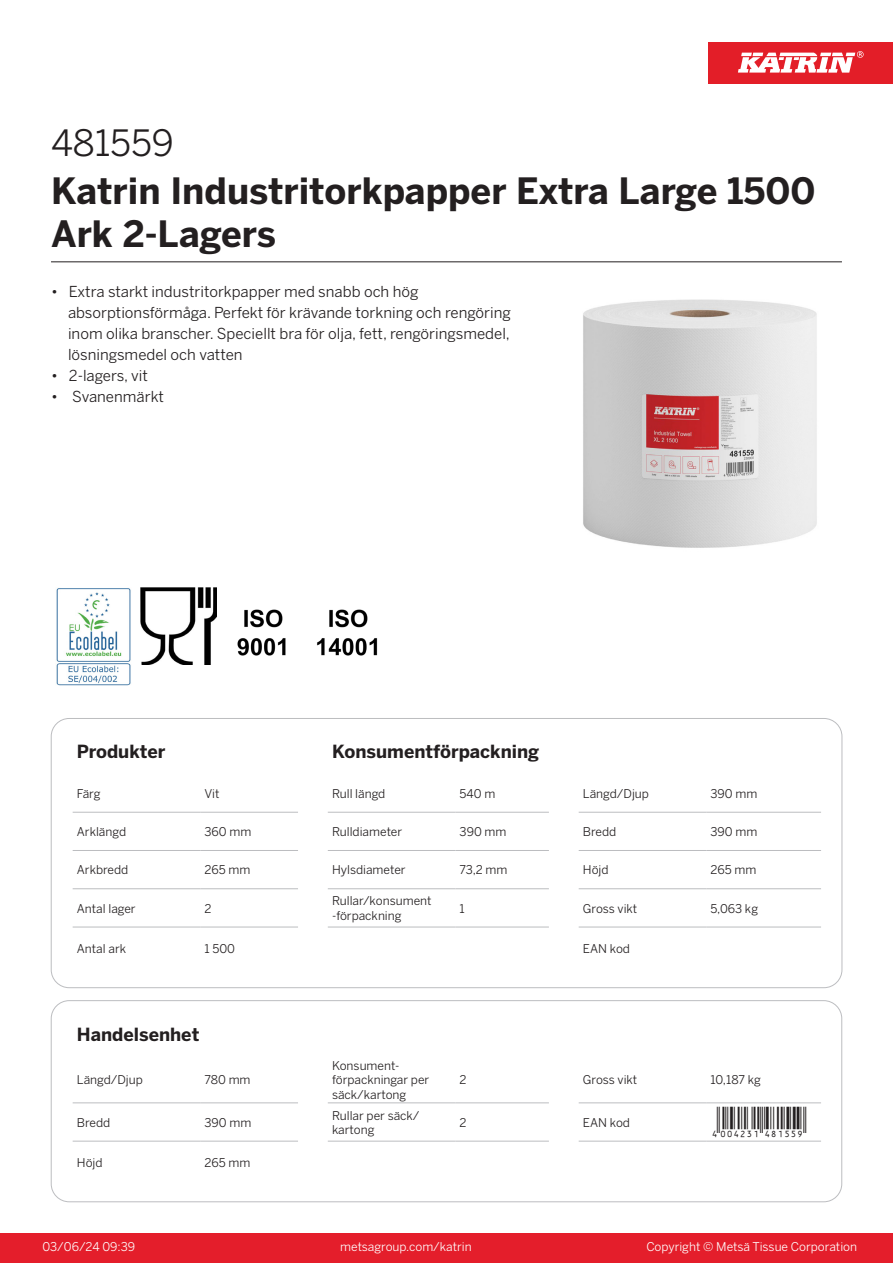
<style>
.page{position:relative;width:893px;height:1263px;background:#fff}
.page>*{position:absolute;margin:0;border:0;box-sizing:border-box;transform-origin:0 0}
.Product_Name{font:700 36px/43.2px "Benton Sans";color:#231f20}
.External_material_co{font:36px "Benton Sans";color:#231f20}
.T_EAN{font:30px "Viisas EAN Matala";color:#231f20}
.T_TableHeader{font:700 18px "Benton Sans";color:#231f20}
.MarketingBullets{font:15px/21px "Benton Sans";color:#231f20}
.T_TableBody{font:12px/14.4px "Benton Sans";color:#231f20}
.t1{font:12px "Benton Sans";color:#fff}
</style>
<div class="page">
<div style="left:0;top:1233px;width:893px;height:30px;background:#e41e2b"></div>
<div style="left:708px;top:43px;width:185px;height:41px;background:#e31e28"></div>
<svg style="left:738px;top:51px;width:126px;height:22px"></svg>
<hr style="left:73px;top:812px;width:127px;height:1px;background:#bcbdc0">
<hr style="left:200px;top:812px;width:98px;height:1px;background:#bcbdc0">
<hr style="left:328px;top:812px;width:127px;height:1px;background:#bcbdc0">
<hr style="left:455px;top:812px;width:94px;height:1px;background:#bcbdc0">
<hr style="left:579px;top:812px;width:127px;height:1px;background:#bcbdc0">
<hr style="left:706px;top:812px;width:115px;height:1px;background:#bcbdc0">
<hr style="left:73px;top:850px;width:127px;height:1px;background:#bcbdc0">
<hr style="left:200px;top:850px;width:98px;height:1px;background:#bcbdc0">
<hr style="left:328px;top:850px;width:127px;height:1px;background:#bcbdc0">
<hr style="left:455px;top:850px;width:94px;height:1px;background:#bcbdc0">
<hr style="left:579px;top:850px;width:127px;height:1px;background:#bcbdc0">
<hr style="left:706px;top:850px;width:115px;height:1px;background:#bcbdc0">
<hr style="left:73px;top:888px;width:127px;height:1px;background:#bcbdc0">
<hr style="left:200px;top:888px;width:98px;height:1px;background:#bcbdc0">
<hr style="left:328px;top:888px;width:127px;height:1px;background:#bcbdc0">
<hr style="left:455px;top:888px;width:94px;height:1px;background:#bcbdc0">
<hr style="left:579px;top:888px;width:127px;height:1px;background:#bcbdc0">
<hr style="left:706px;top:888px;width:115px;height:1px;background:#bcbdc0">
<hr style="left:73px;top:927px;width:127px;height:1px;background:#bcbdc0">
<hr style="left:200px;top:927px;width:98px;height:1px;background:#bcbdc0">
<hr style="left:328px;top:927px;width:127px;height:1px;background:#bcbdc0">
<hr style="left:455px;top:927px;width:94px;height:1px;background:#bcbdc0">
<hr style="left:579px;top:927px;width:127px;height:1px;background:#bcbdc0">
<hr style="left:706px;top:927px;width:115px;height:1px;background:#bcbdc0">
<hr style="left:73px;top:1102px;width:127px;height:1px;background:#bcbdc0">
<hr style="left:200px;top:1102px;width:98px;height:1px;background:#bcbdc0">
<hr style="left:328px;top:1102px;width:127px;height:1px;background:#bcbdc0">
<hr style="left:455px;top:1102px;width:94px;height:1px;background:#bcbdc0">
<hr style="left:579px;top:1102px;width:127px;height:1px;background:#bcbdc0">
<hr style="left:706px;top:1102px;width:115px;height:1px;background:#bcbdc0">
<hr style="left:73px;top:1141px;width:127px;height:1px;background:#bcbdc0">
<hr style="left:200px;top:1141px;width:98px;height:1px;background:#bcbdc0">
<hr style="left:328px;top:1141px;width:127px;height:1px;background:#bcbdc0">
<hr style="left:455px;top:1141px;width:94px;height:1px;background:#bcbdc0">
<hr style="left:579px;top:1141px;width:127px;height:1px;background:#bcbdc0">
<hr style="left:706px;top:1141px;width:115px;height:1px;background:#bcbdc0">
<div style="left:51px;top:1000px;width:791px;height:202px;border:1px solid #bcbdc0;border-radius:18px"></div>
<img style="left:583px;top:299px;width:234px;height:249px">
<img style="left:56px;top:588px;width:75px;height:98px">
<img style="left:140px;top:587px;width:77px;height:77px">
<img style="left:237px;top:609px;width:49px;height:47px">
<img style="left:317px;top:609px;width:61px;height:47px">
<hr style="left:51px;top:261px;width:791px;height:1px;background:#231f20">
<p class="External_material_co" style="left:51px;top:121px;width:124px">481559</p>
<p class="Product_Name" style="left:51px;top:170px;width:766px">Katrin Industritorkpapper Extra Large 1500<br>Ark 2-Lagers</p>
<p class="MarketingBullets" style="left:68px;top:281px;width:444px;text-indent:-17px">• Extra starkt industritorkpapper med snabb och hög absorptionsförmåga. Perfekt för krävande torkning och rengöring inom olika branscher. Speciellt bra för olja, fett, rengöringsmedel, lösningsmedel och vatten</p>
<p class="MarketingBullets" style="left:51px;top:365px;width:98px">• 2-lagers, vit</p>
<p class="MarketingBullets" style="left:51px;top:386px;width:114px">• Svanenmärkt</p>
<p class="T_TableHeader" style="left:77px;top:740px;width:90px">Produkter</p>
<p class="T_TableHeader" style="left:332px;top:740px;width:209px">Konsumentförpackning</p>
<p class="T_TableBody" style="left:77px;top:786px;width:25px">Färg</p>
<p class="T_TableBody" style="left:204px;top:786px;width:16px">Vit</p>
<p class="T_TableBody" style="left:332px;top:786px;width:55px">Rull längd</p>
<p class="T_TableBody" style="left:460px;top:786px;width:37px">540 m</p>
<p class="T_TableBody" style="left:583px;top:786px;width:68px">Längd/Djup</p>
<p class="T_TableBody" style="left:710px;top:786px;width:48px">390 mm</p>
<p class="T_TableBody" style="left:77px;top:824px;width:51px">Arklängd</p>
<p class="T_TableBody" style="left:204px;top:824px;width:48px">360 mm</p>
<p class="T_TableBody" style="left:332px;top:824px;width:72px">Rulldiameter</p>
<p class="T_TableBody" style="left:460px;top:824px;width:48px">390 mm</p>
<p class="T_TableBody" style="left:583px;top:824px;width:35px">Bredd</p>
<p class="T_TableBody" style="left:710px;top:824px;width:48px">390 mm</p>
<p class="T_TableBody" style="left:77px;top:863px;width:53px">Arkbredd</p>
<p class="T_TableBody" style="left:204px;top:863px;width:47px">265 mm</p>
<p class="T_TableBody" style="left:332px;top:863px;width:75px">Hylsdiameter</p>
<p class="T_TableBody" style="left:460px;top:863px;width:49px">73,2 mm</p>
<p class="T_TableBody" style="left:583px;top:863px;width:27px">Höjd</p>
<p class="T_TableBody" style="left:710px;top:863px;width:47px">265 mm</p>
<p class="T_TableBody" style="left:77px;top:901px;width:60px">Antal lager</p>
<p class="T_TableBody" style="left:204px;top:901px;width:9px">2</p>
<p class="T_TableBody" style="left:332px;top:894px;width:101px">Rullar/konsument</p>
<p class="T_TableBody" style="left:332px;top:908px;width:71px">-förpackning</p>
<p class="T_TableBody" style="left:460px;top:901px;width:7px">1</p>
<p class="T_TableBody" style="left:583px;top:901px;width:56px">Gross vikt</p>
<p class="T_TableBody" style="left:710px;top:901px;width:49px">5,063 kg</p>
<p class="T_TableBody" style="left:77px;top:941px;width:51px">Antal ark</p>
<p class="T_TableBody" style="left:204px;top:941px;width:32px">1 500</p>
<p class="T_TableBody" style="left:583px;top:941px;width:49px">EAN kod</p>
<p class="T_TableHeader" style="left:77px;top:1023px;width:124px">Handelsenhet</p>
<p class="T_TableBody" style="left:77px;top:1073px;width:68px">Längd/Djup</p>
<p class="T_TableBody" style="left:204px;top:1073px;width:48px">780 mm</p>
<p class="T_TableBody" style="left:332px;top:1058px;width:99px">Konsument&shy;förpackningar per säck/kartong</p>
<p class="T_TableBody" style="left:460px;top:1073px;width:9px">2</p>
<p class="T_TableBody" style="left:583px;top:1073px;width:56px">Gross vikt</p>
<p class="T_TableBody" style="left:710px;top:1073px;width:52px">10,187 kg</p>
<p class="T_TableBody" style="left:77px;top:1115px;width:35px">Bredd</p>
<p class="T_TableBody" style="left:204px;top:1115px;width:48px">390 mm</p>
<p class="T_TableBody" style="left:332px;top:1108px;width:89px">Rullar per säck/ kartong</p>
<p class="T_TableBody" style="left:460px;top:1115px;width:9px">2</p>
<p class="T_TableBody" style="left:583px;top:1115px;width:49px">EAN kod</p>
<p class="T_EAN" style="left:710px;top:1106px;width:97px">*4004231481559*</p>
<p class="T_TableBody" style="left:77px;top:1155px;width:27px">Höjd</p>
<p class="T_TableBody" style="left:204px;top:1155px;width:47px">265 mm</p>
<p class="t1" style="left:43px;top:1239px;width:94px">03/06/24 09:39</p>
<p class="t1" style="left:340px;top:1239px;width:133px">metsagroup.com/katrin</p>
<p class="t1" style="left:646px;top:1239px;width:212px">Copyright © Metsä Tissue Corporation</p>
</div>
